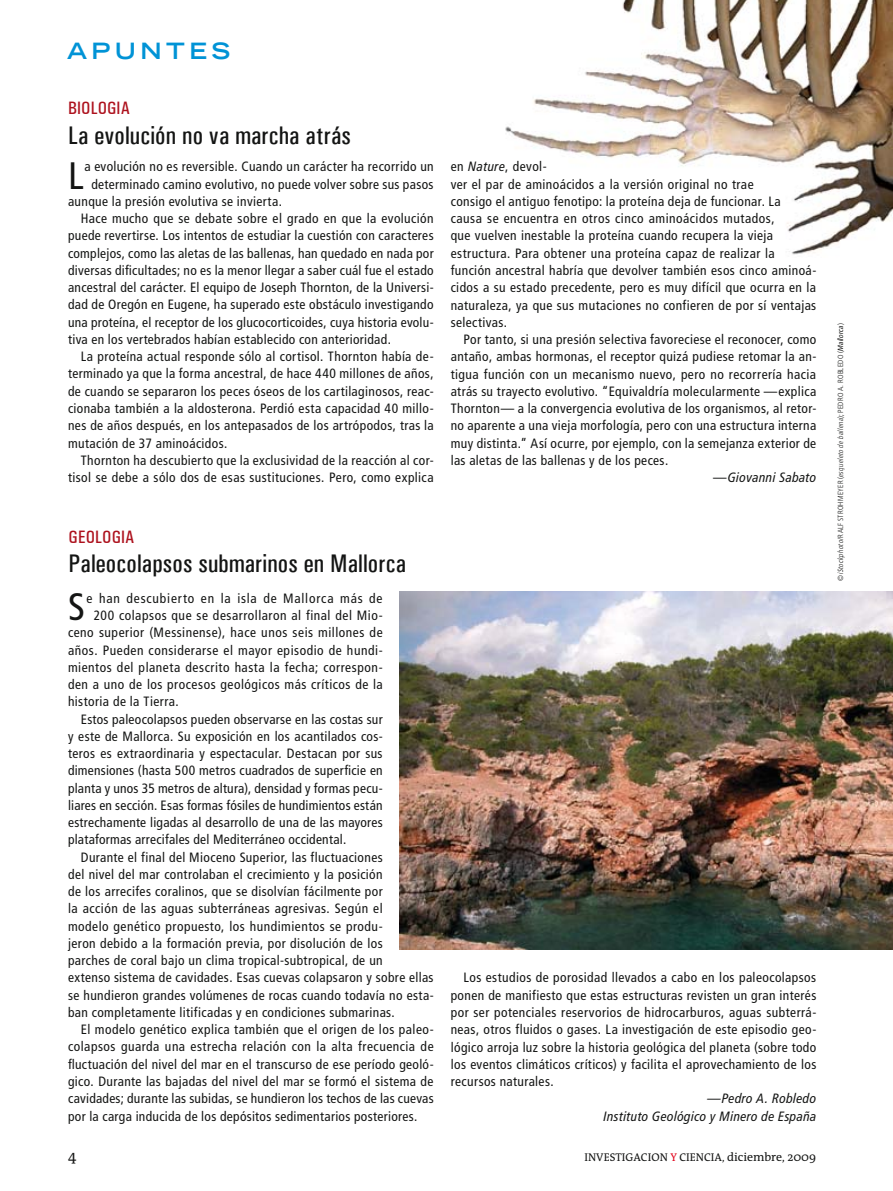
<style>
.page{position:relative;width:893px;height:1191px;background:#fff}
.page>*{position:absolute;margin:0;border:0;box-sizing:border-box;transform-origin:0 0}
.t1{font:condensed 38.25px "Frutiger LT Std";color:#141514}
.t2{font:500 condensed 25.5px "Univers";letter-spacing:.005em;color:#141514}
.t3{font:700 expanded 22.5px "Trade Gothic LT Std";letter-spacing:.2em;color:#0093d6}
.t4{font:500 condensed 18px "Univers";letter-spacing:.005em;color:#ad111d}
.t5{font:15px "The Antiqua B5";color:#141514}
.t6{font:condensed 13.5px/17.2px "Frutiger LT Std";letter-spacing:.025em;color:#141514;text-align:justify}
.t7{font:italic condensed 13.5px/17.2px "Frutiger LT Com";letter-spacing:.02em;color:#141514;text-align:right}
.t8{font:condensed 13.5px "Frutiger LT Std";letter-spacing:.06em;color:#141514}
.t9{font:11.25px "The Antiqua B5";color:#141514}
.t10{font:300 condensed 7.5px "Frutiger LT Std";letter-spacing:.03em;color:#141514}
.s1{font-family:"Frutiger LT Com";font-style:italic}
.s2{font-family:"Frutiger LT Std";font-style:normal}
.s3{color:#e1031a}
.s4{font-size:12px}
.s5{font-family:"Frutiger LT Com";font-weight:400;font-style:italic}
</style>
<div class="page">
<img style="left:505px;top:0;width:388px;height:255px">
<img style="left:400px;top:592px;width:493px;height:357px">
<h3 class="t3" style="left:67px;top:38px;width:165px">APUNTES</h3>
<h3 class="t4" style="left:68px;top:97px;width:63px">BIOLOGIA</h3>
<h2 class="t2" style="left:68px;top:120px;width:284px">La evolución no va marcha atrás</h2>
<h1 class="t1" style="left:68px;top:157px;width:17px">L</h1>
<p class="t6" style="left:84px;top:159px;width:351px">a evolución no es reversible. Cuando un carácter ha recorrido un</p>
<p class="t6" style="left:91px;top:176px;width:344px">determinado camino evolutivo, no puede volver sobre sus pasos</p>
<p class="t6" style="left:68px;top:193px;width:215px">aunque la presión evolutiva se invierta.</p>
<p class="t6" style="left:81px;top:211px;width:354px">Hace mucho que se debate sobre el grado en que la evolución</p>
<p class="t6" style="left:68px;top:228px;width:367px">puede revertirse. Los intentos de estudiar la cuestión con caracteres</p>
<p class="t6" style="left:68px;top:245px;width:367px">complejos, como las aletas de las ballenas, han quedado en nada por</p>
<p class="t6" style="left:68px;top:262px;width:367px">diversas dificultades; no es la menor llegar a saber cuál fue el estado</p>
<p class="t6" style="left:68px;top:280px;width:367px">ancestral del carácter. El equipo de Joseph Thornton, de la Universi-</p>
<p class="t6" style="left:68px;top:297px;width:367px">dad de Oregón en Eugene, ha superado este obstáculo investigando</p>
<p class="t6" style="left:68px;top:314px;width:367px">una proteína, el receptor de los glucocorticoides, cuya historia evolu-</p>
<p class="t6" style="left:68px;top:331px;width:324px">tiva en los vertebrados habían establecido con anterioridad.</p>
<p class="t6" style="left:81px;top:349px;width:354px">La proteína actual responde sólo al cortisol. Thornton había de-</p>
<p class="t6" style="left:68px;top:366px;width:367px">terminado ya que la forma ancestral, de hace 440 millones de años,</p>
<p class="t6" style="left:68px;top:383px;width:367px">de cuando se separaron los peces óseos de los cartilaginosos, reac-</p>
<p class="t6" style="left:68px;top:400px;width:367px">cionaba también a la aldosterona. Perdió esta capacidad 40 millo-</p>
<p class="t6" style="left:68px;top:418px;width:367px">nes de años después, en los antepasados de los artrópodos, tras la</p>
<p class="t6" style="left:68px;top:435px;width:161px">mutación de 37 aminoácidos.</p>
<p class="t6" style="left:81px;top:452px;width:354px">Thornton ha descubierto que la exclusividad de la reacción al cor-</p>
<p class="t6" style="left:68px;top:469px;width:367px">tisol se debe a sólo dos de esas sustituciones. Pero, como explica</p>
<p class="t6" style="left:451px;top:159px;width:367px;text-align:left">en <span class="s1">Nature</span>, devol-<br>ver el par de aminoácidos a la versión original no trae<br>consigo el antiguo fenotipo: la proteína deja de funcionar. La<br>causa se encuentra en otros cinco aminoácidos mutados,<br>que vuelven inestable la proteína cuando recupera la vieja estructura. Para obtener una proteína capaz de realizar la función ancestral habría que devolver también esos cinco aminoá&shy;cidos a su estado precedente, pero es muy difícil que ocurra en la naturaleza, ya que sus mutaciones no confieren de por sí ventajas selectivas.</p>
<p class="t6" style="left:451px;top:331px;width:367px;text-indent:13px">Por tanto, si una presión selectiva favoreciese el reconocer, como antaño, ambas hormonas, el receptor quizá pudiese retomar la an&shy;tigua función con un mecanismo nuevo, pero no recorrería hacia atrás su trayecto evolutivo. “Equivaldría molecularmente —explica Thornton— a la convergencia evolutiva de los organismos, al retor&shy;no aparente a una vieja morfología, pero con una estructura interna muy distinta.” Así ocurre, por ejemplo, con la semejanza exterior de las aletas de las ballenas y de los peces.</p>
<p class="t7" style="left:713px;top:470px;width:105px"><span class="s2">—</span>Giovanni Sabato</p>
<h3 class="t4" style="left:69px;top:525px;width:67px">GEOLOGIA</h3>
<h2 class="t2" style="left:69px;top:548px;width:339px">Paleocolapsos submarinos en Mallorca</h2>
<h1 class="t1" style="left:68px;top:588px;width:18px">S</h1>
<p class="t8" style="left:87px;top:591px;width:298px">e han descubierto en la isla de Mallorca más de</p>
<p class="t6" style="left:94px;top:607px;width:291px">200 colapsos que se desarrollaron al final del Mio-</p>
<p class="t6" style="left:68px;top:625px;width:316px">ceno superior (Messinense), hace unos seis millones de</p>
<p class="t6" style="left:68px;top:642px;width:316px">años. Pueden considerarse el mayor episodio de hundi-</p>
<p class="t6" style="left:68px;top:659px;width:316px">mientos del planeta descrito hasta la fecha; correspon-</p>
<p class="t6" style="left:68px;top:676px;width:316px">den a uno de los procesos geológicos más críticos de la</p>
<p class="t6" style="left:68px;top:694px;width:112px">historia de la Tierra.</p>
<p class="t6" style="left:81px;top:711px;width:303px">Estos paleocolapsos pueden observarse en las costas sur</p>
<p class="t6" style="left:68px;top:728px;width:316px">y este de Mallorca. Su exposición en los acantilados cos-</p>
<p class="t6" style="left:68px;top:745px;width:316px">teros es extraordinaria y espectacular. Destacan por sus</p>
<p class="t6" style="left:68px;top:763px;width:316px">dimensiones (hasta 500 metros cuadrados de superficie en</p>
<p class="t6" style="left:68px;top:780px;width:316px">planta y unos 35 metros de altura), densidad y formas pecu-</p>
<p class="t6" style="left:68px;top:797px;width:316px">liares en sección. Esas formas fósiles de hundimientos están</p>
<p class="t6" style="left:68px;top:814px;width:316px">estrechamente ligadas al desarrollo de una de las mayores</p>
<p class="t6" style="left:68px;top:832px;width:280px">plataformas arrecifales del Mediterráneo occidental.</p>
<p class="t6" style="left:81px;top:849px;width:303px">Durante el final del Mioceno Superior, las fluctuaciones</p>
<p class="t6" style="left:68px;top:866px;width:316px">del nivel del mar controlaban el crecimiento y la posición</p>
<p class="t6" style="left:68px;top:883px;width:316px">de los arrecifes coralinos, que se disolvían fácilmente por</p>
<p class="t6" style="left:68px;top:901px;width:316px">la acción de las aguas subterráneas agresivas. Según el</p>
<p class="t6" style="left:68px;top:918px;width:316px">modelo genético propuesto, los hundimientos se produ-</p>
<p class="t6" style="left:68px;top:935px;width:316px">jeron debido a la formación previa, por disolución de los</p>
<p class="t6" style="left:68px;top:952px;width:316px">parches de coral bajo un clima tropical-subtropical, de un</p>
<p class="t6" style="left:68px;top:970px;width:367px">extenso sistema de cavidades. Esas cuevas colapsaron y sobre ellas</p>
<p class="t6" style="left:68px;top:987px;width:367px">se hundieron grandes volúmenes de rocas cuando todavía no esta-</p>
<p class="t6" style="left:68px;top:1004px;width:328px">ban completamente litificadas y en condiciones submarinas.</p>
<p class="t6" style="left:81px;top:1021px;width:354px">El modelo genético explica también que el origen de los paleo-</p>
<p class="t6" style="left:68px;top:1039px;width:367px">colapsos guarda una estrecha relación con la alta frecuencia de</p>
<p class="t6" style="left:68px;top:1056px;width:367px">fluctuación del nivel del mar en el transcurso de ese período geoló-</p>
<p class="t6" style="left:68px;top:1073px;width:367px">gico. Durante las bajadas del nivel del mar se formó el sistema de</p>
<p class="t6" style="left:68px;top:1090px;width:367px">cavidades; durante las subidas, se hundieron los techos de las cuevas</p>
<p class="t6" style="left:68px;top:1108px;width:351px">por la carga inducida de los depósitos sedimentarios posteriores.</p>
<p class="t6" style="left:451px;top:970px;width:367px;text-indent:13px">Los estudios de porosidad llevados a cabo en los paleocolapsos ponen de manifiesto que estas estructuras revisten un gran interés por ser potenciales reservorios de hidrocarburos, aguas subterrá&shy;neas, otros fluidos o gases. La investigación de este episodio geo&shy;lógico arroja luz sobre la historia geológica del planeta (sobre todo los eventos climáticos críticos) y facilita el aprovechamiento de los recursos naturales.</p>
<p class="t7" style="left:603px;top:1091px;width:215px">—Pedro A. Robledo<br>Instituto Geológico y Minero de España</p>
<p class="t5" style="left:68px;top:1147px;width:10px">4</p>
<p class="t9" style="left:584px;top:1150px;width:234px">INVESTIGACION <span class="s3">Y</span> CIENCIA, <span class="s4">diciembre, 2009</span></p>
<p class="t10" style="left:836px;top:581px;width:259px;rotate:-90deg">© <span class="s1">iStockphoto</span>/RALF STROHMEYER (<span class="s1">esqueleto de ballena</span>); PEDRO A. ROBLEDO (<span class="s5">Mallorca</span>)</p>
</div>
